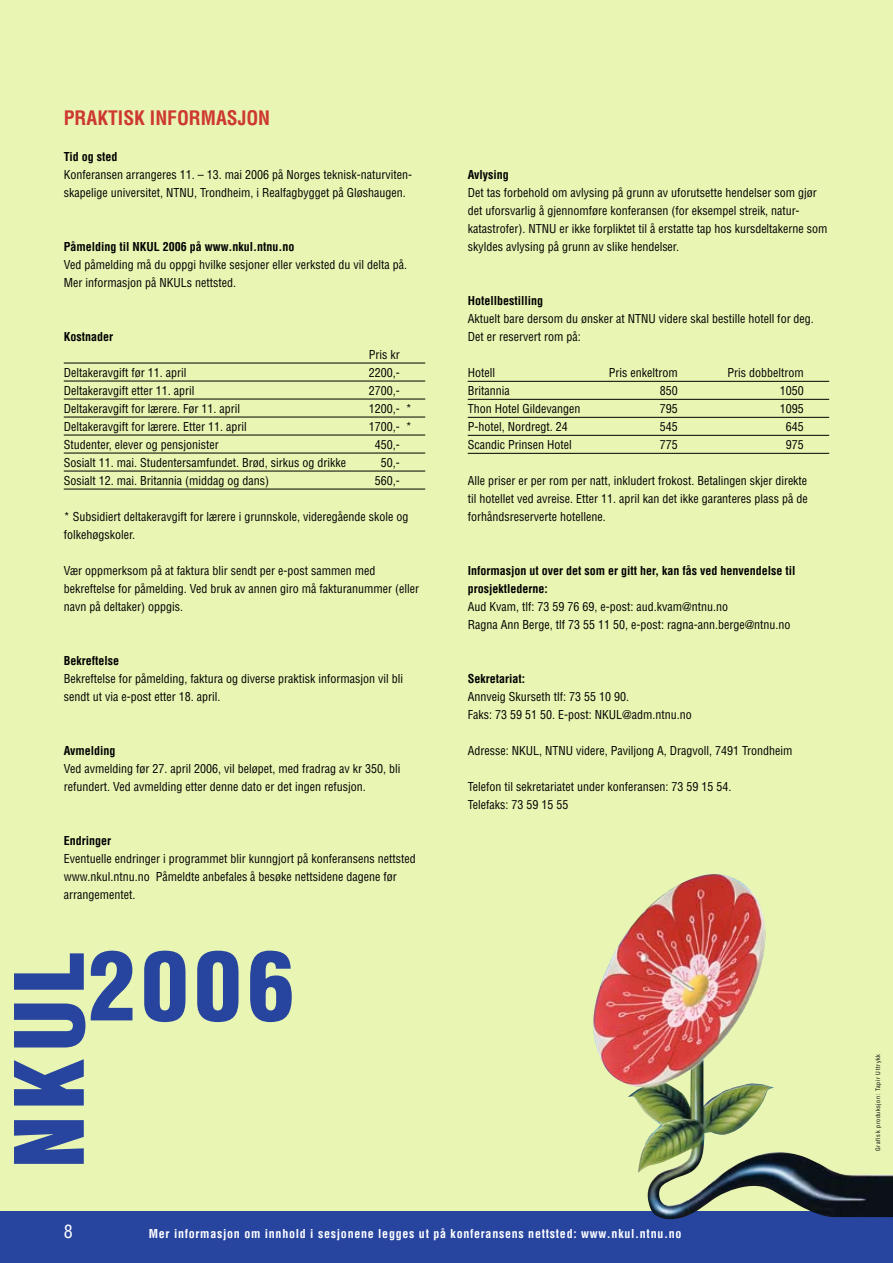
<style>
.page{position:relative;width:893px;height:1263px;background:#fff}
.page>*{position:absolute;margin:0;border:0;box-sizing:border-box;transform-origin:0 0}
.t1{font:900 condensed 93px "Helvetica LT Std";letter-spacing:.07em;color:#27459f}
.t2{font:700 condensed 19.5px "Helvetica LT Std";color:#cd3931}
.t3{font:condensed 18px "Helvetica LT Std";color:#fff}
.t4{font:condensed 12px/18px "Helvetica LT Std";color:#000}
.t5{font:700 condensed 12px/18px "Helvetica LT Std";color:#000}
.t6{font:700 condensed 12px "Helvetica LT Std";letter-spacing:.06em;color:#fff}
.t7{font:condensed 6px "Helvetica LT Std";letter-spacing:.1em;color:#000}
</style>
<div class="page">
<div style="left:0;top:0;width:893px;height:1212px;background:#e9f5b3"></div>
<div style="left:0;top:1212px;width:893px;height:51px;background:#27459f"></div>
<img style="left:591px;top:874px;width:302px;height:346px">
<hr style="left:64px;top:363px;width:361px;height:1px;background:#000">
<hr style="left:64px;top:381px;width:361px;height:1px;background:#000">
<hr style="left:64px;top:399px;width:361px;height:1px;background:#000">
<hr style="left:64px;top:417px;width:361px;height:1px;background:#000">
<hr style="left:64px;top:435px;width:361px;height:1px;background:#000">
<hr style="left:64px;top:453px;width:361px;height:1px;background:#000">
<hr style="left:64px;top:471px;width:361px;height:1px;background:#000">
<hr style="left:64px;top:489px;width:361px;height:1px;background:#000">
<hr style="left:468px;top:381px;width:361px;height:1px;background:#000">
<hr style="left:468px;top:399px;width:361px;height:1px;background:#000">
<hr style="left:468px;top:417px;width:361px;height:1px;background:#000">
<hr style="left:468px;top:435px;width:361px;height:1px;background:#000">
<hr style="left:468px;top:453px;width:361px;height:1px;background:#000">
<h2 class="t2" style="left:64px;top:105px;width:22px">Praktisk</h2>
<h2 class="t2" style="left:150px;top:105px;width:12px">informas</h2>
<h2 class="t2" style="left:238px;top:105px;width:21px">jon</h2>
<p class="t5" style="left:64px;top:147px;width:55px">Tid og sted</p>
<p class="t4" style="left:64px;top:165px;width:349px">Konferansen arrangeres 11. – 13. mai 2006 på Norges teknisk-naturviten&shy;skapelige universitet, NTNU, Trondheim, i Realfagbygget på Gløshaugen.</p>
<p class="t5" style="left:64px;top:237px;width:232px">Påmelding til NKUL 2006 på www.nkul.ntnu.no</p>
<p class="t4" style="left:64px;top:255px;width:345px">Ved påmelding må du oppgi hvilke sesjoner eller verksted du vil delta på.<br>Mer informasjon på NKULs nettsted.</p>
<p class="t5" style="left:64px;top:327px;width:51px">Kostnader</p>
<p class="t4" style="left:369px;top:345px;width:32px">Pris kr</p>
<p class="t4" style="left:64px;top:363px;width:124px">Deltakeravgift før 11. april</p>
<p class="t4" style="left:369px;top:363px;width:32px">2200,-</p>
<p class="t4" style="left:64px;top:381px;width:132px">Deltakeravgift etter 11. april</p>
<p class="t4" style="left:369px;top:381px;width:32px">2700,-</p>
<p class="t4" style="left:64px;top:399px;width:178px">Deltakeravgift for lærere. Før 11. april</p>
<p class="t4" style="left:369px;top:399px;width:44px">1200,- *</p>
<p class="t4" style="left:64px;top:417px;width:184px">Deltakeravgift for lærere. Etter 11. april</p>
<p class="t4" style="left:369px;top:417px;width:44px">1700,- *</p>
<p class="t4" style="left:64px;top:435px;width:157px">Studenter, elever og pensjonister</p>
<p class="t4" style="left:375px;top:435px;width:26px">450,-</p>
<p class="t4" style="left:64px;top:453px;width:284px">Sosialt 11. mai. Studentersamfundet. Brød, sirkus og drikke</p>
<p class="t4" style="left:381px;top:453px;width:20px">50,-</p>
<p class="t4" style="left:64px;top:471px;width:207px">Sosialt 12. mai. Britannia (middag og dans)</p>
<p class="t4" style="left:375px;top:471px;width:26px">560,-</p>
<p class="t4" style="left:64px;top:507px;width:346px">* Subsidiert deltakeravgift for lærere i grunnskole, videregående skole og folkehøgskoler.</p>
<p class="t4" style="left:64px;top:561px;width:357px">Vær oppmerksom på at faktura blir sendt per e-post sammen med bekreftelse for påmelding. Ved bruk av annen giro må fakturanummer (eller navn på deltaker) oppgis.</p>
<p class="t5" style="left:64px;top:651px;width:57px">Bekreftelse</p>
<p class="t4" style="left:64px;top:669px;width:341px">Bekreftelse for påmelding, faktura og diverse praktisk informasjon vil bli sendt ut via e-post etter 18. april.</p>
<p class="t5" style="left:64px;top:741px;width:53px">Avmelding</p>
<p class="t4" style="left:64px;top:759px;width:338px">Ved avmelding før 27. april 2006, vil beløpet, med fradrag av kr 350, bli refundert. Ved avmelding etter denne dato er det ingen refusjon.</p>
<p class="t5" style="left:64px;top:831px;width:49px">Endringer</p>
<p class="t4" style="left:64px;top:849px;width:353px">Eventuelle endringer i programmet blir kunngjort på konferansens nettsted www.nkul.ntnu.no Påmeldte anbefales å besøke nettsidene dagene før arrangementet.</p>
<h1 class="t1" style="left:-9px;top:1168px;width:217px;rotate:-90deg">NKUL</h1>
<h1 class="t1" style="left:89px;top:927px;width:207px">2006</h1>
<p class="t5" style="left:468px;top:165px;width:43px">Avlysing</p>
<p class="t4" style="left:468px;top:183px;width:361px">Det tas forbehold om avlysing på grunn av uforutsette hendelser som gjør det uforsvarlig å gjennomføre konferansen (for eksempel streik, natur&shy;katastrofer). NTNU er ikke forpliktet til å erstatte tap hos kursdeltakerne som skyldes avlysing på grunn av slike hendelser.</p>
<p class="t5" style="left:468px;top:291px;width:77px">Hotellbestilling</p>
<p class="t4" style="left:468px;top:309px;width:348px">Aktuelt bare dersom du ønsker at NTNU videre skal bestille hotell for deg.<br>Det er reservert rom på:</p>
<p class="t4" style="left:468px;top:363px;width:29px">Hotell</p>
<p class="t4" style="left:609px;top:363px;width:70px">Pris enkeltrom</p>
<p class="t4" style="left:727px;top:363px;width:78px">Pris dobbeltrom</p>
<p class="t4" style="left:468px;top:381px;width:43px">Britannia</p>
<p class="t4" style="left:660px;top:381px;width:19px">850</p>
<p class="t4" style="left:780px;top:381px;width:25px">1050</p>
<p class="t4" style="left:468px;top:399px;width:114px">Thon Hotel Gildevangen</p>
<p class="t4" style="left:660px;top:399px;width:19px">795</p>
<p class="t4" style="left:780px;top:399px;width:25px">1095</p>
<p class="t4" style="left:468px;top:417px;width:101px">P-hotel, Nordregt. 24</p>
<p class="t4" style="left:660px;top:417px;width:19px">545</p>
<p class="t4" style="left:786px;top:417px;width:19px">645</p>
<p class="t4" style="left:468px;top:435px;width:105px">Scandic Prinsen Hotel</p>
<p class="t4" style="left:660px;top:435px;width:19px">775</p>
<p class="t4" style="left:786px;top:435px;width:19px">975</p>
<p class="t4" style="left:468px;top:471px;width:342px;text-align:justify">Alle priser er per rom per natt, inkludert frokost. Betalingen skjer direkte til hotellet ved avreise. Etter 11. april kan det ikke garanteres plass på de forhåndsreserverte hotellene.</p>
<p class="t5" style="left:468px;top:561px;width:329px">Informasjon ut over det som er gitt her, kan fås ved henvendelse til prosjektlederne:</p>
<p class="t4" style="left:468px;top:597px;width:324px">Aud Kvam, tlf: 73 59 76 69, e-post: aud.kvam@ntnu.no<br>Ragna Ann Berge, tlf 73 55 11 50, e-post: ragna-ann.berge@ntnu.no</p>
<p class="t5" style="left:468px;top:669px;width:59px">Sekretariat:</p>
<p class="t4" style="left:468px;top:687px;width:225px">Annveig Skurseth tlf: 73 55 10 90.<br>Faks: 73 59 51 50. E-post: NKUL@adm.ntnu.no</p>
<p class="t4" style="left:468px;top:741px;width:326px">Adresse: NKUL, NTNU videre, Paviljong A, Dragvoll, 7491 Trondheim</p>
<p class="t4" style="left:468px;top:777px;width:265px">Telefon til sekretariatet under konferansen: 73 59 15 54.<br>Telefaks: 73 59 15 55</p>
<h3 class="t3" style="left:64px;top:1220px;width:10px">8</h3>
<p class="t6" style="left:149px;top:1226px;width:534px">Mer informasjon om innhold i sesjonene legges ut på konferansens nettsted: www.nkul.ntnu.no</p>
<p class="t7" style="left:874px;top:1151px;width:99px;rotate:-90deg">Grafisk produksjon: Tapir Uttrykk</p>
</div>
